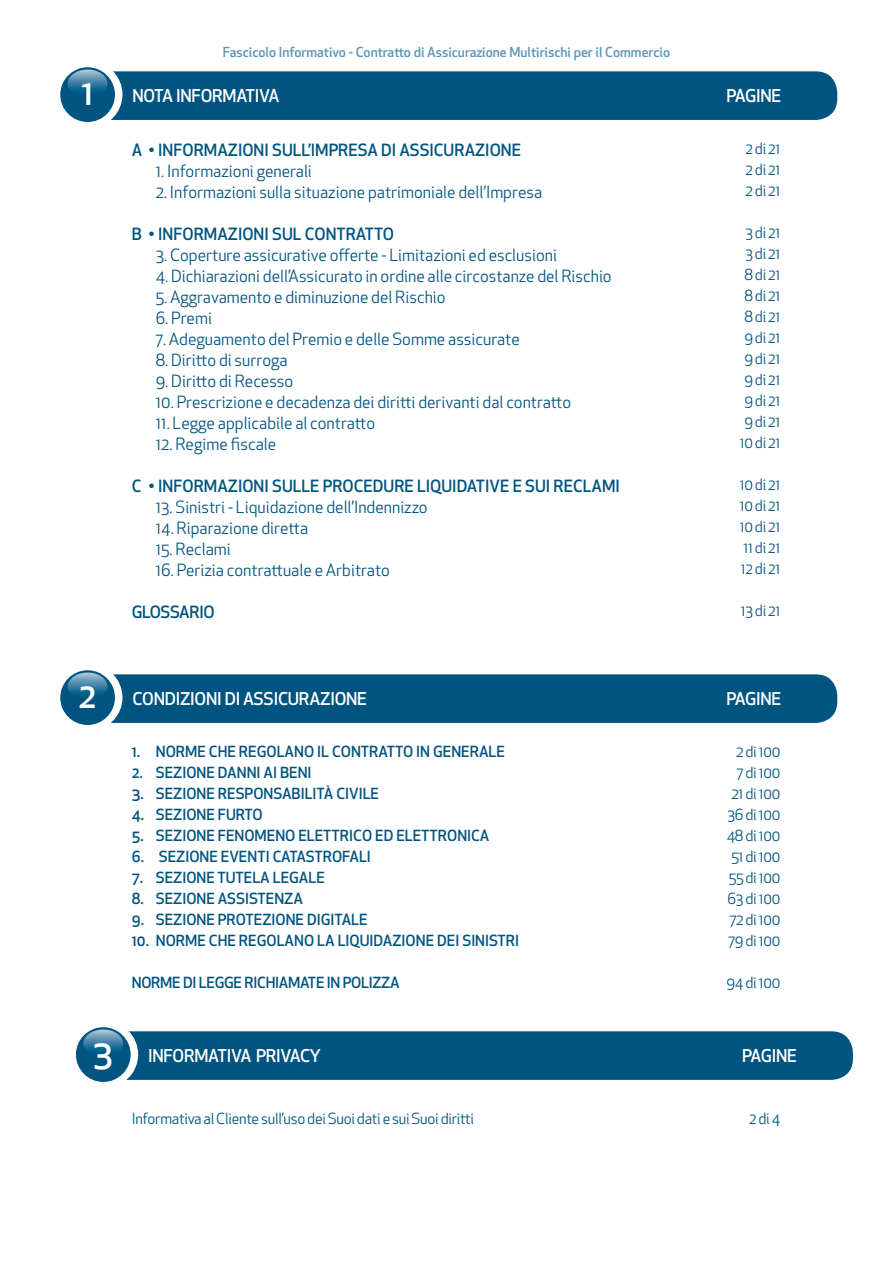
<style>
.page{position:relative;width:893px;height:1263px;background:#fff}
.page>*{position:absolute;margin:0;border:0;box-sizing:border-box;transform-origin:0 0}
.t1{font:500 17.25px "Apex New";letter-spacing:-.015em;color:#fff}
.t2{font:16.5px "Apex New";color:#005480}
.t3{font:500 16.5px "Apex New";color:#005480}
.t4{font:500 16.5px "Apex New";letter-spacing:-.02em;color:#005480}
.t5{font:500 15px "Apex New";color:#005480}
.t6{font:15px/21px "Apex New";letter-spacing:-.02em;color:#005480;text-align:justify}
.t7{font:500 15px "Apex New";letter-spacing:-.02em;color:#005480}
.t8{font:500 13.5px "Apex New";color:#5d95b8}
.s1{font-size:34.2px}
</style>
<div class="page">
<div style="left:70px;top:71px;width:767px;height:49px;background:#005480;border-radius:21px"></div>
<div style="left:56px;top:61px;width:66px;height:67px;background:#fff;border-radius:50%"></div>
<div style="left:60px;top:67px;width:55px;height:55px;background:#005480;border-radius:50%"></div>
<svg style="left:68px;top:70px;width:40px;height:27px"></svg>
<div style="left:70px;top:674px;width:767px;height:49px;background:#005480;border-radius:21px"></div>
<div style="left:56px;top:664px;width:66px;height:67px;background:#fff;border-radius:50%"></div>
<div style="left:60px;top:670px;width:55px;height:55px;background:#005480;border-radius:50%"></div>
<svg style="left:68px;top:672px;width:40px;height:27px"></svg>
<div style="left:85px;top:1031px;width:768px;height:49px;background:#005480;border-radius:21px"></div>
<div style="left:71px;top:1021px;width:67px;height:67px;background:#fff;border-radius:50%"></div>
<div style="left:76px;top:1027px;width:55px;height:55px;background:#005480;border-radius:50%"></div>
<svg style="left:83px;top:1029px;width:40px;height:27px"></svg>
<p class="t8" style="left:223px;top:43px;width:449px">Fascicolo Informativo - Contratto di Assicurazione Multirischi per il Commercio</p>
<p class="t1" style="left:82px;top:84px;width:199px"><span class="s1">1</span> NOTA INFORMATIVA</p>
<p class="t1" style="left:726px;top:84px;width:57px">PAGINE</p>
<p class="t3" style="left:132px;top:138px;width:391px">A • INFORMAZIONI SULL’IMPRESA DI ASSICURAZIONE</p>
<p class="t2" style="left:156px;top:160px;width:158px">1. Informazioni generali</p>
<p class="t2" style="left:156px;top:181px;width:388px">2. Informazioni sulla situazione patrimoniale dell’Impresa</p>
<p class="t3" style="left:132px;top:222px;width:264px">B • INFORMAZIONI SUL CONTRATTO</p>
<p class="t2" style="left:156px;top:244px;width:403px">3. Coperture assicurative offerte - Limitazioni ed esclusioni</p>
<p class="t2" style="left:156px;top:265px;width:457px">4. Dichiarazioni dell’Assicurato in ordine alle circostanze del Rischio</p>
<p class="t2" style="left:156px;top:286px;width:291px">5. Aggravamento e diminuzione del Rischio</p>
<p class="t2" style="left:156px;top:307px;width:58px">6. Premi</p>
<p class="t2" style="left:156px;top:328px;width:365px">7. Adeguamento del Premio e delle Somme assicurate</p>
<p class="t2" style="left:156px;top:349px;width:133px">8. Diritto di surroga</p>
<p class="t2" style="left:156px;top:370px;width:139px">9. Diritto di Recesso</p>
<p class="t2" style="left:156px;top:391px;width:417px">10. Prescrizione e decadenza dei diritti derivanti dal contratto</p>
<p class="t2" style="left:156px;top:412px;width:221px">11. Legge applicabile al contratto</p>
<p class="t2" style="left:156px;top:433px;width:122px">12. Regime fiscale</p>
<p class="t3" style="left:132px;top:474px;width:490px">C • INFORMAZIONI SULLE PROCEDURE LIQUIDATIVE E SUI RECLAMI</p>
<p class="t2" style="left:156px;top:496px;width:273px">13. Sinistri - Liquidazione dell’Indennizzo</p>
<p class="t2" style="left:156px;top:517px;width:154px">14. Riparazione diretta</p>
<p class="t2" style="left:156px;top:538px;width:76px">15. Reclami</p>
<p class="t2" style="left:156px;top:559px;width:236px">16. Perizia contrattuale e Arbitrato</p>
<p class="t4" style="left:132px;top:600px;width:84px">GLOSSARIO</p>
<p class="t6" style="left:746px;top:138px;width:36px">2 di 21<br>2 di 21<br>2 di 21</p>
<p class="t6" style="left:740px;top:222px;width:42px;text-align:center">3 di 21<br>3 di 21<br>8 di 21<br>8 di 21<br>8 di 21<br>9 di 21<br>9 di 21<br>9 di 21<br>9 di 21<br>9 di 21<br>10 di 21</p>
<p class="t6" style="left:740px;top:474px;width:42px">10 di 21<br>10 di 21<br>10 di 21<br>11 di 21<br>12 di 21</p>
<p class="t6" style="left:741px;top:600px;width:41px">13 di 21</p>
<p class="t1" style="left:79px;top:687px;width:290px"><span class="s1">2</span> CONDIZIONI DI ASSICURAZIONE</p>
<p class="t1" style="left:726px;top:687px;width:57px">PAGINE</p>
<p class="t5" style="left:132px;top:741px;width:375px">1. NORME CHE REGOLANO IL CONTRATTO IN GENERALE</p>
<p class="t5" style="left:132px;top:762px;width:181px">2. SEZIONE DANNI AI BENI</p>
<p class="t5" style="left:132px;top:783px;width:249px">3. SEZIONE RESPONSABILITÀ CIVILE</p>
<p class="t5" style="left:132px;top:804px;width:132px">4. SEZIONE FURTO</p>
<p class="t5" style="left:132px;top:825px;width:359px">5. SEZIONE FENOMENO ELETTRICO ED ELETTRONICA</p>
<p class="t5" style="left:132px;top:846px;width:241px">6. SEZIONE EVENTI CATASTROFALI</p>
<p class="t5" style="left:132px;top:867px;width:194px">7. SEZIONE TUTELA LEGALE</p>
<p class="t5" style="left:132px;top:888px;width:173px">8. SEZIONE ASSISTENZA</p>
<p class="t5" style="left:132px;top:909px;width:237px">9. SEZIONE PROTEZIONE DIGITALE</p>
<p class="t5" style="left:132px;top:930px;width:389px">10. NORME CHE REGOLANO LA LIQUIDAZIONE DEI SINISTRI</p>
<p class="t7" style="left:132px;top:972px;width:269px">NORME DI LEGGE RICHIAMATE IN POLIZZA</p>
<p class="t6" style="left:727px;top:741px;width:55px;text-align:right">2 di 100<br>7 di 100<br>21 di 100<br>36 di 100<br>48 di 100<br>51 di 100<br>55 di 100<br>63 di 100<br>72 di 100<br>79 di 100</p>
<p class="t6" style="left:727px;top:972px;width:55px">94 di 100</p>
<p class="t1" style="left:93px;top:1044px;width:229px"><span class="s1">3</span> INFORMATIVA PRIVACY</p>
<p class="t1" style="left:742px;top:1044px;width:57px">PAGINE</p>
<p class="t6" style="left:132px;top:1107px;width:344px">Informativa al Cliente sull’uso dei Suoi dati e sui Suoi diritti</p>
<p class="t6" style="left:749px;top:1107px;width:33px">2 di 4</p>
</div>
